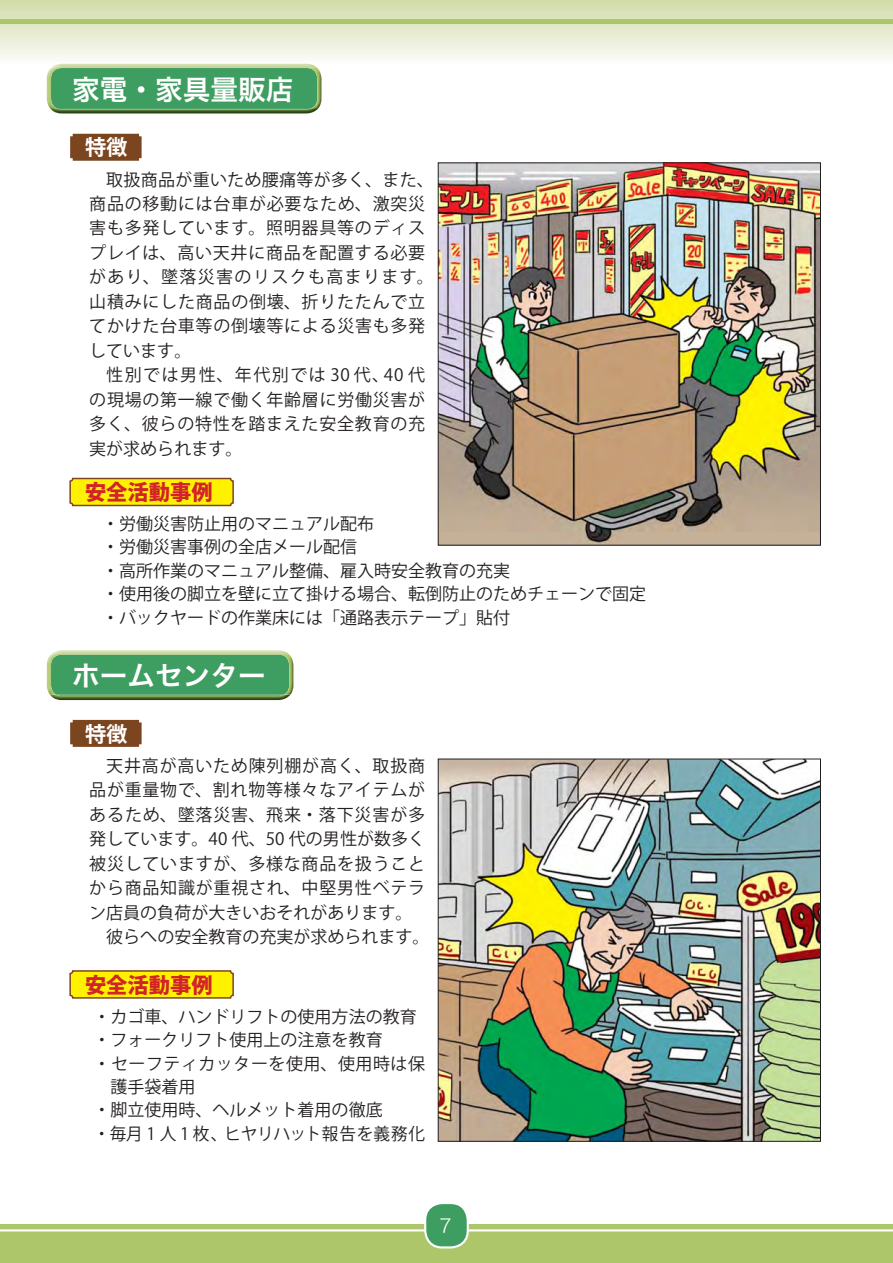
<style>
.page{position:relative;width:893px;height:1263px;background:#fff}
.page>*{position:absolute;margin:0;border:0;box-sizing:border-box;transform-origin:0 0}
.t1{font:27.6px "Hira Kaku Pro N W6 90 pv RKSJ H";color:#fff}
.t2{font:21.3px "Koz Go Pr 6 N Heavy 90 pv RKSJ H";color:#d2232a}
.t3{font:21.3px "Koz Go Pr 6 N Bold 90 pv RKSJ H";color:#fff}
.t4{font:19.2px "Hira Kaku Std W2 90 pv RKSJ H";color:#fff}
.t5{font:16.95px/24.5px "Koz Go Pr 6 N Regular 90 pv RKSJ H";letter-spacing:.03em;color:#231f20}
.t6{font:16.95px/23.4px "Koz Go Pr 6 N Regular 90 pv RKSJ H";color:#231f20}
.t7{font:16.95px "Koz Go Pr 6 N Regular 90 pv RKSJ H";letter-spacing:.005em;color:#231f20}
.t8{font:16.95px "Koz Go Pr 6 N Regular 90 pv RKSJ H";letter-spacing:-.01em;color:#231f20}
.t9{font:16.95px "Koz Go Pr 6 N Regular 90 pv RKSJ H";letter-spacing:.05em;color:#231f20}
</style>
<div class="page">
<img style="left:440px;top:165px;width:379px;height:378px">
<div style="left:438px;top:163px;width:383px;height:382px;border:1px solid #231f20"></div>
<img style="left:440px;top:761px;width:379px;height:378px">
<div style="left:438px;top:759px;width:383px;height:382px;border:1px solid #231f20"></div>
<svg style="left:0;top:0;width:893px;height:64px;background:#e6ebd1"></svg>
<div style="left:0;top:19px;width:893px;height:5px;background:#adc669"></div>
<div style="left:0;top:1225px;width:893px;height:38px;background:#adc669"></div>
<hr style="left:0;top:1229px;width:893px;height:2px;background:#fff">
<img style="left:50px;top:64px;width:268px;height:49px">
<img style="left:62px;top:64px;width:245px;height:1px">
<div style="left:47px;top:68px;width:274px;height:40px;background:#3e9d60"></div>
<img style="left:50px;top:650px;width:240px;height:50px">
<img style="left:47px;top:654px;width:246px;height:41px">
<svg style="left:70px;top:720px;width:72px;height:27px;background:#7e4924"></svg>
<svg style="left:70px;top:134px;width:72px;height:27px;background:#7e4a25"></svg>
<div style="left:70px;top:971px;width:163px;height:27px;background:#fff200;border-radius:3px"></div>
<div style="left:69px;top:970px;width:165px;height:29px;border:1px solid #7b451f;border-radius:3px"></div>
<div style="left:70px;top:478px;width:163px;height:27px;background:#fff200;border-radius:3px"></div>
<div style="left:69px;top:478px;width:165px;height:28px;border:1px solid #7b451f;border-radius:3px"></div>
<div style="left:425px;top:1203px;width:43px;height:44px;background:#3e9d60;border-radius:17px"></div>
<div style="left:424px;top:1202px;width:45px;height:46px;border:2px solid #fff;border-radius:17px"></div>
<h1 class="t1" style="left:72px;top:79px;width:223px">家電・家具量販店</h1>
<p class="t3" style="left:85px;top:139px;width:44px">特徴</p>
<p class="t5" style="left:89px;top:169px;width:346px;text-indent:17px">取扱商品が重いため腰痛等が多く、また、商品の移動には台車が必要なため、激突災害も多発しています。照明器具等のディスプレイは、高い天井に商品を配置する必要があり、墜落災害のリスクも高まります。山積みにした商品の倒壊、折りたたんで立てかけた台車等の倒壊等による災害も多発しています。</p>
<p class="t5" style="left:89px;top:365px;width:338px;text-align:justify;text-indent:17px">性別では男性、年代別では 30 代、40 代の現場の第一線で働く年齢層に労働災害が多く、彼らの特性を踏まえた安全教育の充実が求められます。</p>
<p class="t2" style="left:85px;top:484px;width:129px">安全活動事例</p>
<p class="t6" style="left:102px;top:514px;width:546px">・労働災害防止用のマニュアル配布<br>・労働災害事例の全店メール配信<br>・高所作業のマニュアル整備、雇入時安全教育の充実<br>・使用後の脚立を壁に立て掛ける場合、転倒防止のためチェーンで固定・バックヤードの作業床には「通路表示テープ」貼付</p>
<h1 class="t1" style="left:72px;top:665px;width:195px">ホームセンター</h1>
<p class="t3" style="left:85px;top:726px;width:44px">特徴</p>
<p class="t5" style="left:106px;top:756px;width:320px">天井高が高いため陳列棚が高く、取扱商</p>
<p class="t5" style="left:89px;top:780px;width:337px">品が重量物で、割れ物等様々なアイテムが</p>
<p class="t9" style="left:89px;top:808px;width:337px">あるため、墜落災害、飛来・落下災害が多</p>
<p class="t7" style="left:89px;top:832px;width:337px">発しています。40 代、50 代の男性が数多く</p>
<p class="t5" style="left:89px;top:853px;width:337px">被災していますが、多様な商品を扱うこと</p>
<p class="t5" style="left:89px;top:878px;width:337px">から商品知識が重視され、中堅男性ベテラ</p>
<p class="t6" style="left:89px;top:903px;width:325px">ン店員の負荷が大きいおそれがあります。</p>
<p class="t6" style="left:106px;top:927px;width:325px">彼らへの安全教育の充実が求められます。</p>
<p class="t2" style="left:85px;top:976px;width:129px">安全活動事例</p>
<p class="t6" style="left:94px;top:1007px;width:325px">・カゴ車、ハンドリフトの使用方法の教育</p>
<p class="t6" style="left:94px;top:1030px;width:291px">・フォークリフト使用上の注意を教育</p>
<p class="t5" style="left:94px;top:1053px;width:333px">・セーフティカッターを使用、使用時は保</p>
<p class="t5" style="left:111px;top:1077px;width:87px">護手袋着用</p>
<p class="t6" style="left:94px;top:1100px;width:291px">・脚立使用時、ヘルメット着用の徹底</p>
<p class="t8" style="left:94px;top:1127px;width:333px">・毎月 1 人 1 枚、ヒヤリハット報告を義務化</p>
<p class="t4" style="left:440px;top:1218px;width:14px">7</p>
</div>
